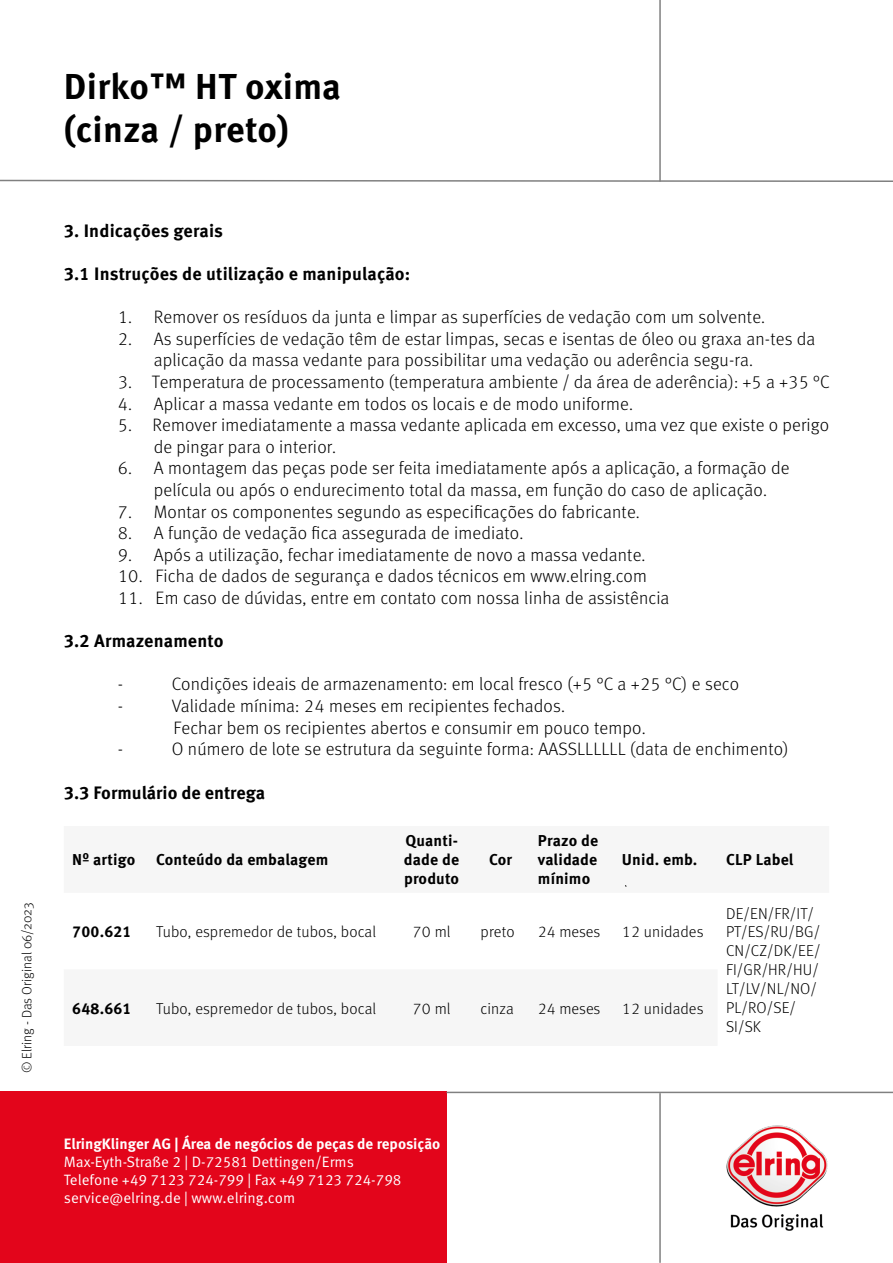
<style>
.page{position:relative;width:893px;height:1263px;background:#fff}
.page>*{position:absolute;margin:0;border:0;box-sizing:border-box;transform-origin:0 0}
.t1{font:700 36px/43.2px "Meta Pro";letter-spacing:.01em;color:#000}
.t2{font:300 18px/21.6px "Meta Pro";letter-spacing:.01em;color:#000}
.t3{font:700 18px "Meta Pro";letter-spacing:.005em;color:#000}
.t4{font:300 15.75px/18.9px "Meta Pro";letter-spacing:.01em;color:#000}
.t5{font:700 15.75px/18.9px "Meta Pro";letter-spacing:.01em;color:#000;text-align:justify}
.t6{font:15px/18px "Meta Pro Norm";color:#fff}
.t7{font:700 15px "Meta Pro";color:#fff}
.t8{font:300 13.5px "Meta Pro";color:#000}
</style>
<div class="page">
<hr style="left:659px;top:0;width:2px;height:182px;background:#808080">
<svg style="left:0;top:179px;width:893px;height:3px"></svg>
<hr style="left:659px;top:1093px;width:2px;height:170px;background:#808080">
<div style="left:0;top:1092px;width:446px;height:171px;background:#e3051b"></div>
<hr style="left:446px;top:1092px;width:447px;height:1px;background:#808080">
<img style="left:727px;top:1126px;width:100px;height:104px">
<p class="t8" style="left:17px;top:1073px;width:172px;rotate:-90deg">© Elring - Das Original 06/2023</p>
<h1 class="t1" style="left:64px;top:63px;width:279px">Dirko™ HT oxima (cinza / preto)</h1>
<p class="t3" style="left:64px;top:216px;width:161px">3. Indicações gerais</p>
<p class="t3" style="left:64px;top:260px;width:348px">3.1 Instruções de utilização e manipulação:</p>
<p class="t2" style="left:118px;top:305px;width:649px">1. Remover os resíduos da junta e limpar as superfícies de vedação com um solvente.</p>
<p class="t2" style="left:154px;top:327px;width:663px;text-indent:-36px">2. As superfícies de vedação têm de estar limpas, secas e isentas de óleo ou graxa an-tes da aplicação da massa vedante para possibilitar uma vedação ou aderência segu-ra.</p>
<p class="t2" style="left:118px;top:370px;width:713px">3. Temperatura de processamento (temperatura ambiente / da área de aderência): +5 a +35 °C</p>
<p class="t2" style="left:118px;top:392px;width:517px">4. Aplicar a massa vedante em todos os locais e de modo uniforme.</p>
<p class="t2" style="left:154px;top:413px;width:677px;text-indent:-36px">5. Remover imediatamente a massa vedante aplicada em excesso, uma vez que existe o perigo de pingar para o interior.</p>
<p class="t2" style="left:154px;top:456px;width:637px;text-indent:-36px">6. A montagem das peças pode ser feita imediatamente após a aplicação, a formação de película ou após o endurecimento total da massa, em função do caso de aplicação.</p>
<p class="t2" style="left:118px;top:500px;width:524px">7. Montar os componentes segundo as especificações do fabricante.</p>
<p class="t2" style="left:118px;top:521px;width:407px">8. A função de vedação fica assegurada de imediato.</p>
<p class="t2" style="left:118px;top:543px;width:529px">9. Após a utilização, fechar imediatamente de novo a massa vedante.</p>
<p class="t2" style="left:118px;top:564px;width:531px">10. Ficha de dados de segurança e dados técnicos em www.elring.com</p>
<p class="t2" style="left:118px;top:586px;width:553px">11. Em caso de dúvidas, entre em contato com nossa linha de assistência</p>
<p class="t3" style="left:64px;top:627px;width:161px">3.2 Armazenamento</p>
<p class="t2" style="left:118px;top:672px;width:7px">-</p>
<p class="t2" style="left:172px;top:672px;width:569px">Condições ideais de armazenamento: em local fresco (+5 °C a +25 °C) e seco</p>
<p class="t2" style="left:118px;top:694px;width:7px">-</p>
<p class="t2" style="left:172px;top:694px;width:475px">Validade mínima: 24 meses em recipientes fechados.<br>Fechar bem os recipientes abertos e consumir em pouco tempo.</p>
<p class="t2" style="left:118px;top:737px;width:7px">-</p>
<p class="t2" style="left:172px;top:737px;width:618px">O número de lote se estrutura da seguinte forma: AASSLLLLLL (data de enchimento)</p>
<p class="t3" style="left:64px;top:778px;width:203px">3.3 Formulário de entrega</p>
<p class="t5" style="left:72px;top:849px;width:64px">Nº artigo</p>
<p class="t5" style="left:156px;top:849px;width:174px">Conteúdo da embalagem</p>
<p class="t5" style="left:404px;top:830px;width:57px">Quanti&shy;dade de produto</p>
<p class="t5" style="left:489px;top:849px;width:24px">Cor</p>
<p class="t5" style="left:538px;top:830px;width:62px">Prazo de validade mínimo</p>
<p class="t5" style="left:622px;top:849px;width:77px">Unid. emb.</p>
<p class="t5" style="left:726px;top:849px;width:69px">CLP Label</p>
<p class="t5" style="left:72px;top:921px;width:61px">700.621</p>
<p class="t4" style="left:156px;top:921px;width:221px">Tubo, espremedor de tubos, bocal</p>
<p class="t4" style="left:413px;top:921px;width:39px">70 ml</p>
<p class="t4" style="left:480px;top:921px;width:36px">preto</p>
<p class="t4" style="left:538px;top:921px;width:64px">24 meses</p>
<p class="t4" style="left:622px;top:921px;width:83px">12 unidades</p>
<p class="t5" style="left:72px;top:998px;width:61px">648.661</p>
<p class="t4" style="left:156px;top:998px;width:221px">Tubo, espremedor de tubos, bocal</p>
<p class="t4" style="left:413px;top:998px;width:39px">70 ml</p>
<p class="t4" style="left:480px;top:998px;width:35px">cinza</p>
<p class="t4" style="left:538px;top:998px;width:64px">24 meses</p>
<p class="t4" style="left:622px;top:998px;width:83px">12 unidades</p>
<p class="t4" style="left:726px;top:903px;width:96px">DE/EN/FR/IT/<br>PT/ES/RU/BG/<br>CN/CZ/DK/EE/<br>FI/GR/HR/HU/<br>LT/LV/NL/NO/<br>PL/RO/SE/<br>SI/SK</p>
<p class="t7" style="left:64px;top:1132px;width:378px">ElringKlinger AG | Área de negócios de peças de reposição</p>
<p class="t6" style="left:64px;top:1152px;width:339px">Max-Eyth-Straße 2 | D-72581 Dettingen/Erms<br>Telefone +49 7123 724-799 | Fax +49 7123 724-798 service@elring.de | www.elring.com</p>
</div>
